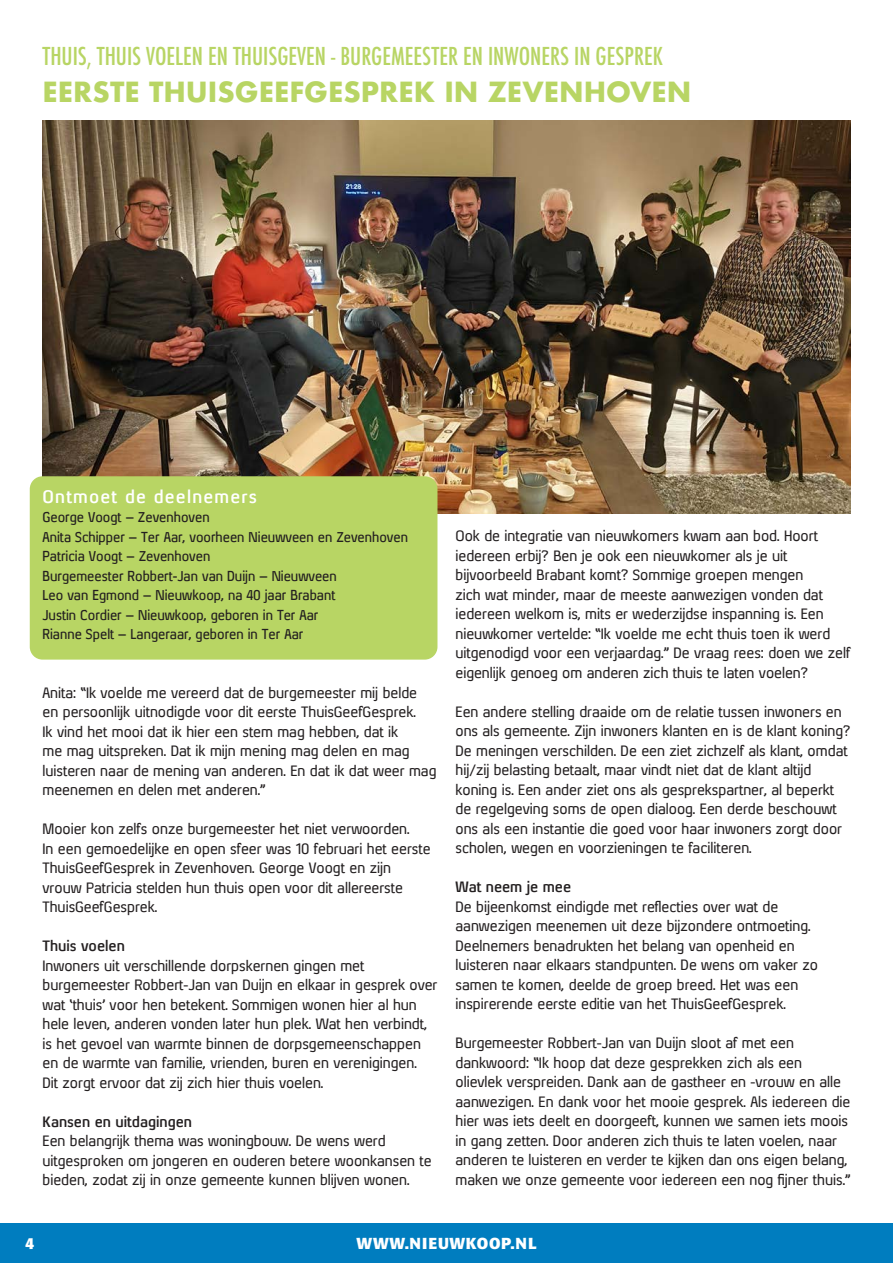
<style>
.page{position:relative;width:893px;height:1263px;background:#fff}
.page>*{position:absolute;margin:0;border:0;box-sizing:border-box;transform-origin:0 0}
.t1{font:700 27px "Futura";color:#b8d564}
.t2{font:500 condensed 24px "Futura";color:#b8d564}
.t3{font:700 17.25px "Xenu";letter-spacing:.07em;color:#fff}
.t4{font:700 15.75px "Formata";letter-spacing:.05em;color:#fff}
.t5{font:14.25px/19.5px "Xenu";color:#231f20}
.t6{font:700 14.25px "Xenu";color:#231f20}
.t7{font:600 13.5px/19.5px "Xenu";color:#231f20;scale:.96 1}
</style>
<div class="page">
<img style="left:43px;top:121px;width:807px;height:392px">
<div style="left:30px;top:476px;width:407px;height:184px;background:#b8d564;border-radius:13px"></div>
<div style="left:0;top:1224px;width:893px;height:39px;background:#007dbf"></div>
<h2 class="t2" style="left:43px;top:41px;width:622px">THUIS, THUIS VOELEN EN THUISGEVEN - BURGEMEESTER EN INWONERS IN GESPREK</h2>
<h1 class="t1" style="left:43px;top:72px;width:650px">EERSTE THUISGEEFGESPREK IN ZEVENHOVEN</h1>
<p class="t3" style="left:43px;top:486px;width:216px">Ontmoet de deelnemers</p>
<p class="t7" style="left:43px;top:507px;width:382px">George Voogt – Zevenhoven<br>Anita Schipper – Ter Aar, voorheen Nieuwveen en Zevenhoven Patricia Voogt – Zevenhoven<br>Burgemeester Robbert-Jan van Duijn – Nieuwveen<br>Leo van Egmond – Nieuwkoop, na 40 jaar Brabant<br>Justin Cordier – Nieuwkoop, geboren in Ter Aar<br>Rianne Spelt – Langeraar, geboren in Ter Aar</p>
<p class="t5" style="left:43px;top:682px;width:395px">Anita: “Ik voelde me vereerd dat de burgemeester mij belde<br>en persoonlijk uitnodigde voor dit eerste ThuisGeefGesprek.<br>Ik vind het mooi dat ik hier een stem mag hebben, dat ik<br>me mag uitspreken. Dat ik mijn mening mag delen en mag luisteren naar de mening van anderen. En dat ik dat weer mag meenemen en delen met anderen.”</p>
<p class="t5" style="left:43px;top:819px;width:389px">Mooier kon zelfs onze burgemeester het niet verwoorden.<br>In een gemoedelijke en open sfeer was 10 februari het eerste ThuisGeefGesprek in Zevenhoven. George Voogt en zijn vrouw Patricia stelden hun thuis open voor dit allereerste ThuisGeefGesprek.</p>
<p class="t6" style="left:43px;top:937px;width:84px">Thuis voelen</p>
<p class="t5" style="left:43px;top:955px;width:396px">Inwoners uit verschillende dorpskernen gingen met burgemeester Robbert-Jan van Duijn en elkaar in gesprek over wat ‘thuis’ voor hen betekent. Sommigen wonen hier al hun hele leven, anderen vonden later hun plek. Wat hen verbindt, is het gevoel van warmte binnen de dorpsgemeenschappen en de warmte van familie, vrienden, buren en verenigingen.<br>Dit zorgt ervoor dat zij zich hier thuis voelen.</p>
<p class="t6" style="left:43px;top:1113px;width:151px">Kansen en uitdagingen</p>
<p class="t5" style="left:43px;top:1131px;width:391px">Een belangrijk thema was woningbouw. De wens werd uitgesproken om jongeren en ouderen betere woonkansen te bieden, zodat zij in onze gemeente kunnen blijven wonen.</p>
<p class="t5" style="left:455px;top:526px;width:396px">Ook de integratie van nieuwkomers kwam aan bod. Hoort iedereen erbij? Ben je ook een nieuwkomer als je uit bijvoorbeeld Brabant komt? Sommige groepen mengen<br>zich wat minder, maar de meeste aanwezigen vonden dat iedereen welkom is, mits er wederzijdse inspanning is. Een nieuwkomer vertelde: “Ik voelde me echt thuis toen ik werd uitgenodigd voor een verjaardag.” De vraag rees: doen we zelf eigenlijk genoeg om anderen zich thuis te laten voelen?</p>
<p class="t5" style="left:455px;top:702px;width:396px">Een andere stelling draaide om de relatie tussen inwoners en ons als gemeente. Zijn inwoners klanten en is de klant koning?<br>De meningen verschilden. De een ziet zichzelf als klant, omdat hij/zij belasting betaalt, maar vindt niet dat de klant altijd koning is. Een ander ziet ons als gesprekspartner, al beperkt de regelgeving soms de open dialoog. Een derde beschouwt ons als een instantie die goed voor haar inwoners zorgt door scholen, wegen en voorzieningen te faciliteren.</p>
<p class="t6" style="left:455px;top:878px;width:117px">Wat neem je mee</p>
<p class="t5" style="left:455px;top:897px;width:364px">De bijeenkomst eindigde met reflecties over wat de aanwezigen meenemen uit deze bijzondere ontmoeting.<br>Deelnemers benadrukten het belang van openheid en luisteren naar elkaars standpunten. De wens om vaker zo samen te komen, deelde de groep breed. Het was een inspirerende eerste editie van het ThuisGeefGesprek.</p>
<p class="t5" style="left:455px;top:1033px;width:396px">Burgemeester Robbert-Jan van Duijn sloot af met een dankwoord: “Ik hoop dat deze gesprekken zich als een olievlek verspreiden. Dank aan de gastheer en -vrouw en alle aanwezigen. En dank voor het mooie gesprek. Als iedereen die hier was iets deelt en doorgeeft, kunnen we samen iets moois in gang zetten. Door anderen zich thuis te laten voelen, naar anderen te luisteren en verder te kijken dan ons eigen belang, maken we onze gemeente voor iedereen een nog fijner thuis.”</p>
<p class="t4" style="left:25px;top:1233px;width:11px">4</p>
<p class="t4" style="left:356px;top:1233px;width:182px">WWW.NIEUWKOOP.NL</p>
</div>
